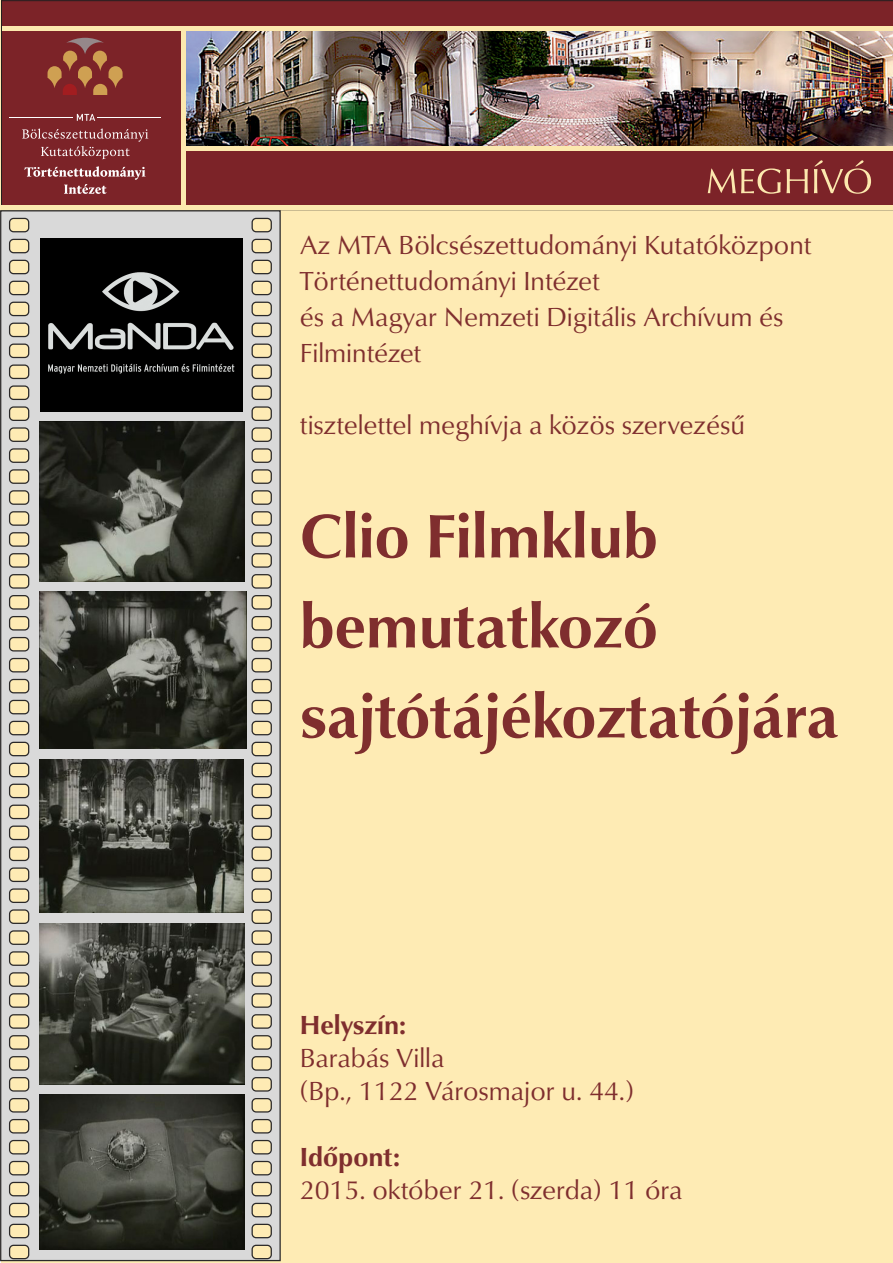
<style>
.page{position:relative;width:893px;height:1263px;background:#fff}
.page>*{position:absolute;margin:0;border:0;box-sizing:border-box;transform-origin:0 0}
.body{font:700 63px/90px "Classico URW";color:#7f2e2e}
.body-2{font:27px/36px "Classico URW";color:#7f2e2e}
.body-3{font:700 27px "Classico URW";color:#7f2e2e}
</style>
<div class="page">
<div style="left:1px;top:210px;width:892px;height:1053px;background:#feebb4"></div>
<div style="left:1px;top:1px;width:892px;height:209px;background:#7c2328"></div>
<img style="left:186px;top:30px;width:707px;height:116px">
<svg style="left:708px;top:168px;width:100px;height:26px;background:#9b5349"></svg>
<svg style="left:814px;top:160px;width:57px;height:34px;background:#964c44"></svg>
<hr style="left:2px;top:26px;width:891px;height:4px;background:#fce8ae">
<hr style="left:183px;top:146px;width:710px;height:4px;background:#fce8ae">
<div style="left:2px;top:205px;width:891px;height:5px;background:#fce8ae"></div>
<div style="left:181px;top:26px;width:5px;height:183px;background:#fce8ae"></div>
<svg style="left:48px;top:38px;width:75px;height:57px;background:#924536"></svg>
<svg style="left:77px;top:114px;width:18px;height:7px"></svg>
<svg style="left:22px;top:128px;width:126px;height:31px;background:#8d4044"></svg>
<hr style="left:9px;top:117px;width:64px;height:1px;background:#fff">
<hr style="left:98px;top:117px;width:63px;height:1px;background:#fff">
<svg style="left:24px;top:166px;width:122px;height:28px;background:#934a4e"></svg>
<svg style="left:0;top:210px;width:281px;height:1052px"></svg>
<img style="left:39px;top:422px;width:206px;height:160px">
<img style="left:39px;top:592px;width:207px;height:157px">
<img style="left:39px;top:759px;width:205px;height:154px">
<img style="left:39px;top:923px;width:206px;height:161px">
<img style="left:39px;top:1094px;width:206px;height:155px">
<img style="left:41px;top:239px;width:202px;height:172px">
<p class="body-2" style="left:300px;top:227px;width:513px">Az MTA Bölcsészettudományi Kutatóközpont<br>Történettudományi Intézet</p>
<p class="body-2" style="left:300px;top:299px;width:485px">és a Magyar Nemzeti Digitális Archívum és<br>Filmintézet</p>
<p class="body-2" style="left:300px;top:407px;width:447px">tisztelettel meghívja a közös szervezésű</p>
<p class="body" style="left:300px;top:492px;width:360px">Clio Filmklub</p>
<p class="body" style="left:300px;top:582px;width:540px">bemutatkozó sajtótájékoztatójára</p>
<p class="body-3" style="left:300px;top:1008px;width:108px">Helyszín:</p>
<p class="body-2" style="left:300px;top:1040px;width:146px">Barabás Villa</p>
<p class="body-2" style="left:300px;top:1073px;width:336px">(Bp., 1122 Városmajor u. 44.)</p>
<p class="body-3" style="left:300px;top:1140px;width:102px">Időpont:</p>
<p class="body-2" style="left:300px;top:1172px;width:384px">2015. október 21. (szerda) 11 óra</p>
</div>
